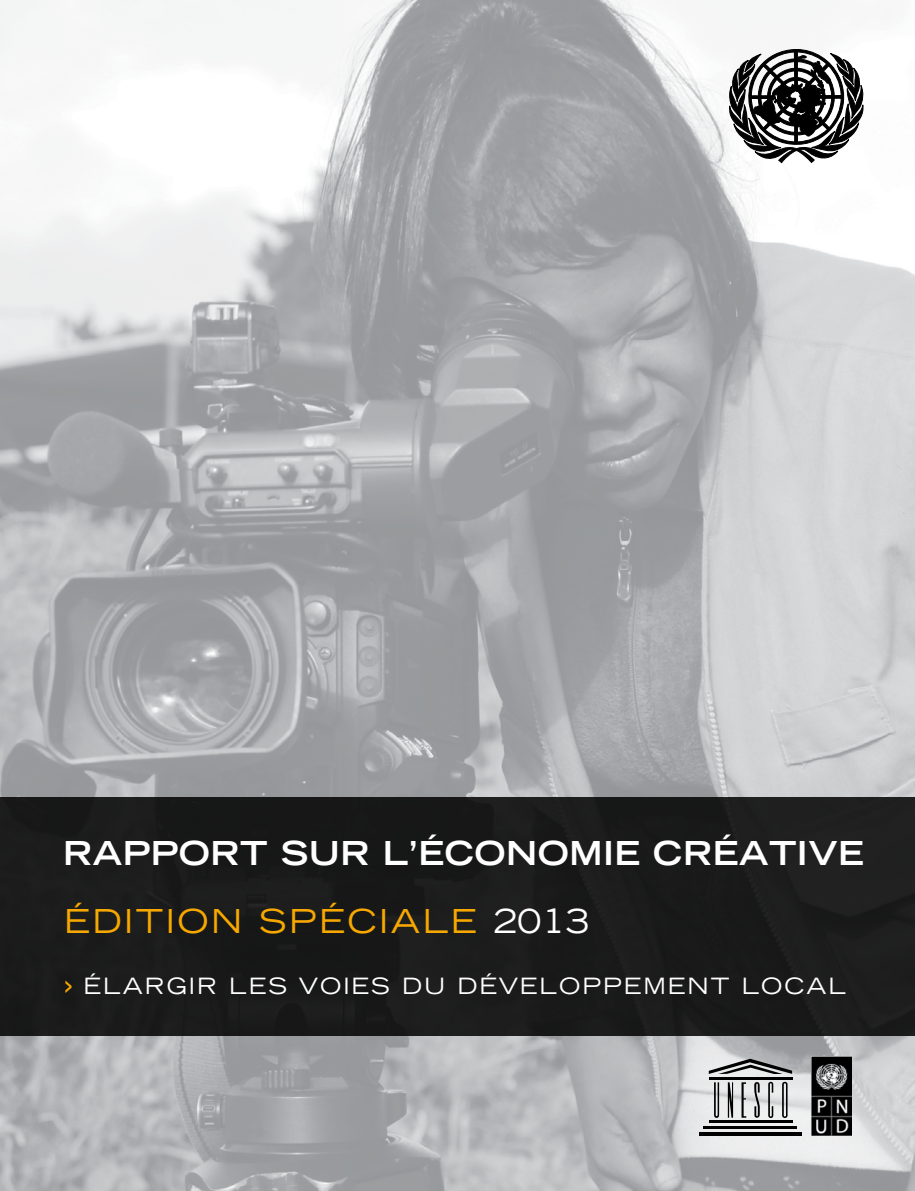
<style>
.page{position:relative;width:915px;height:1191px;background:#fff}
.page>*{position:absolute;margin:0;border:0;box-sizing:border-box;transform-origin:0 0}
.t1{font:700 expanded 33px "Trade Gothic LT Std";letter-spacing:.015em;color:#fff}
.t2{font:expanded 33px "Trade Gothic LT Std";letter-spacing:.075em;color:#f7a800}
.t3{font:expanded 22.5px "Trade Gothic LT Std";letter-spacing:.09em;color:#fff}
.s1{color:#fff}
.s2{font-family:"Interstate";font-stretch:normal;font-size:21px;color:#f7a800}
</style>
<div class="page">
<img style="left:0;top:0;width:914px;height:1191px">
<svg style="left:729px;top:49px;width:134px;height:114px"></svg>
<img style="left:810px;top:1056px;width:41px;height:79px">
<svg style="left:713px;top:1082px;width:5px;height:35px"></svg>
<svg style="left:727px;top:1082px;width:5px;height:35px"></svg>
<svg style="left:741px;top:1082px;width:5px;height:35px"></svg>
<hr style="left:708px;top:1077px;width:84px;height:3px;background:#000">
<hr style="left:708px;top:1120px;width:84px;height:3px;background:#000">
<hr style="left:703px;top:1126px;width:93px;height:3px;background:#000">
<hr style="left:698px;top:1132px;width:103px;height:3px;background:#000">
<svg style="left:708px;top:1058px;width:83px;height:16px"></svg>
<svg style="left:753px;top:1082px;width:6px;height:35px"></svg>
<svg style="left:768px;top:1081px;width:5px;height:37px"></svg>
<svg style="left:781px;top:1081px;width:6px;height:37px"></svg>
<div style="left:0;top:797px;width:914px;height:238px;background:#1a1b1b"></div>
<h1 class="t1" style="left:63px;top:832px;width:802px">RAPPORT SUR L’ÉCONOMIE CRÉATIVE</h1>
<h1 class="t2" style="left:64px;top:899px;width:527px">ÉDITION SPÉCIALE <span class="s1">2013</span></h1>
<p class="t3" style="left:64px;top:970px;width:783px"><span class="s2">&gt;</span> ÉLARGIR LES VOIES DU DÉVELOPPEMENT LOCAL</p>
</div>
